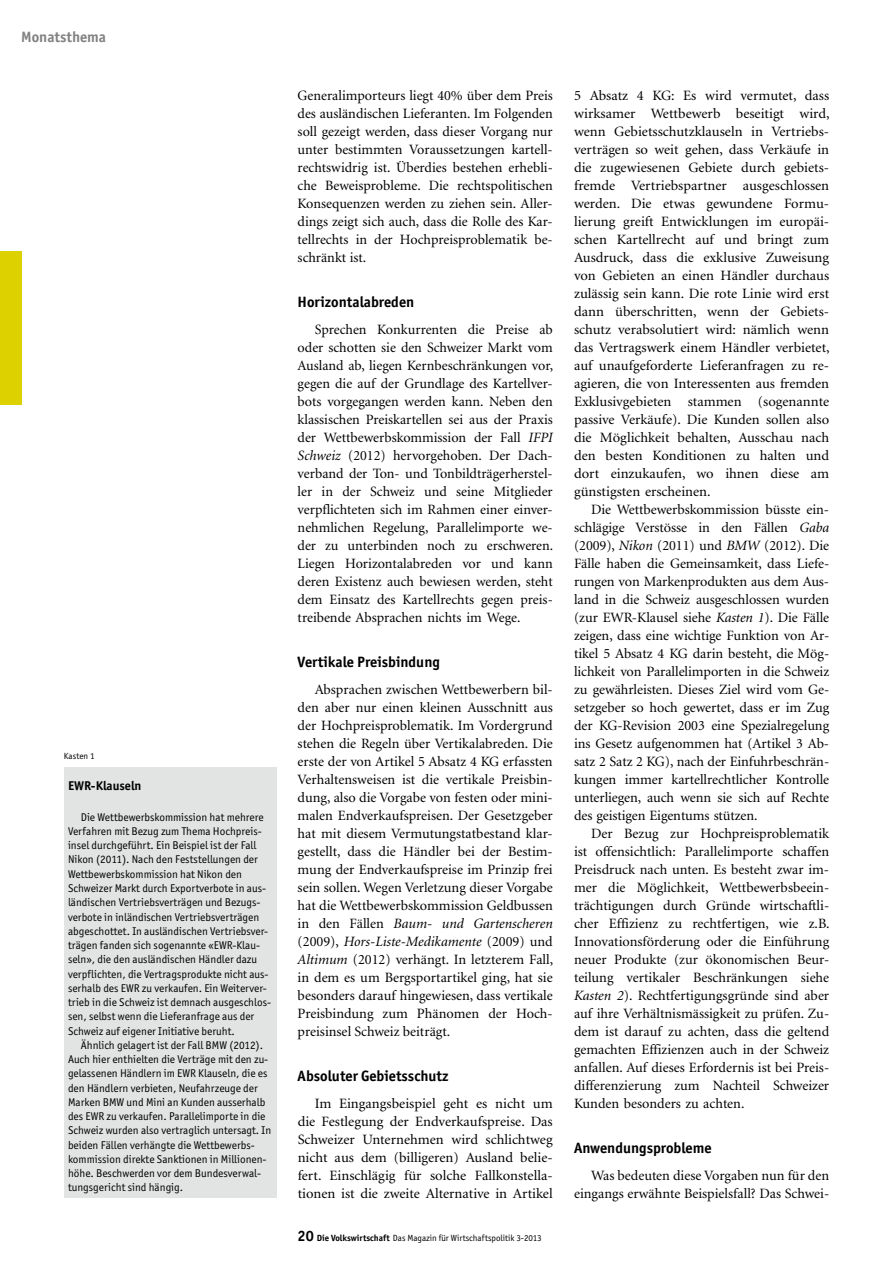
<style>
.page{position:relative;width:893px;height:1263px;background:#fff}
.page>*{position:absolute;margin:0;border:0;box-sizing:border-box;transform-origin:0 0}
.t1{font:700 15px "Officina San ITC";color:#000}
.t2{font:700 15px "Officina San ITC";color:#818181}
.t3{font:14.25px/18px "Minion";color:#000;text-align:justify}
.t4{font:700 12.75px "Officina San ITC";color:#000}
.t5{font:11.25px/14.2px "Officina San ITC";color:#000}
.t6{font:9px "Officina San ITC";color:#000}
.s1{font-style:italic}
.s2{font-weight:700;font-size:15px}
.s3{font-weight:700}
</style>
<div class="page">
<div style="left:0;top:252px;width:21px;height:153px;background:#ddd200"></div>
<div style="left:64px;top:767px;width:212px;height:430px;background:#e2e3e3"></div>
<p class="t2" style="left:21px;top:27px;width:86px">Monatsthema</p>
<p class="t6" style="left:64px;top:750px;width:32px">Kasten 1</p>
<p class="t4" style="left:68px;top:778px;width:75px">EWR-Klauseln</p>
<p class="t5" style="left:68px;top:810px;width:204px;text-indent:13px">Die Wettbewerbskommission hat mehrere Verfahren mit Bezug zum Thema Hochpreis&shy;insel durchgeführt. Ein Beispiel ist der Fall Nikon (2011). Nach den Feststellungen der Wettbewerbskommission hat Nikon den Schweizer Markt durch Exportverbote in aus&shy;ländischen Vertriebsverträgen und Bezugs&shy;verbote in inländischen Vertriebsverträgen abgeschottet. In ausländischen Vertriebsver&shy;trägen fanden sich sogenannte «EWR-Klau&shy;seln», die den ausländischen Händler dazu verpflichten, die Vertragsprodukte nicht aus&shy;serhalb des EWR zu verkaufen. Ein Weiterver&shy;trieb in die Schweiz ist demnach ausgeschlos&shy;sen, selbst wenn die Lieferanfrage aus der Schweiz auf eigener Initiative beruht.</p>
<p class="t5" style="left:68px;top:1038px;width:205px;text-indent:13px">Ähnlich gelagert ist der Fall BMW (2012).<br>Auch hier enthielten die Verträge mit den zu&shy;gelassenen Händlern im EWR Klauseln, die es den Händlern verbieten, Neufahrzeuge der Marken BMW und Mini an Kunden ausserhalb des EWR zu verkaufen. Parallelimporte in die Schweiz wurden also vertraglich untersagt. In beiden Fällen verhängte die Wettbewerbs&shy;kommission direkte Sanktionen in Millionen&shy;höhe. Beschwerden vor dem Bundesverwal&shy;tungsgericht sind hängig.</p>
<p class="t3" style="left:298px;top:86px;width:257px">Generalimporteurs liegt 40% über dem Preis des ausländischen Lieferanten. Im Folgenden soll gezeigt werden, dass dieser Vorgang nur unter bestimmten Voraussetzungen kartell&shy;rechtswidrig ist. Überdies bestehen erhebli&shy;che Beweisprobleme. Die rechtspolitischen Konsequenzen werden zu ziehen sein. Aller&shy;dings zeigt sich auch, dass die Rolle des Kar&shy;tellrechts in der Hochpreisproblematik be&shy;schränkt ist.</p>
<p class="t1" style="left:298px;top:292px;width:118px">Horizontalabreden</p>
<p class="t3" style="left:298px;top:320px;width:257px;text-indent:17px">Sprechen Konkurrenten die Preise ab oder schotten sie den Schweizer Markt vom Ausland ab, liegen Kernbeschränkungen vor, gegen die auf der Grundlage des Kartellver&shy;bots vorgegangen werden kann. Neben den klassischen Preiskartellen sei aus der Praxis der Wettbewerbskommission der Fall <span class="s1">IFPI Schweiz</span> (2012) hervorgehoben. Der Dach&shy;verband der Ton- und Tonbildträgerherstel&shy;ler in der Schweiz und seine Mitglieder verpflichteten sich im Rahmen einer einver&shy;nehmlichen Regelung, Parallelimporte we&shy;der zu unterbinden noch zu erschweren.<br>Liegen Horizontalabreden vor und kann deren Existenz auch bewiesen werden, steht dem Einsatz des Kartellrechts gegen preis&shy;treibende Absprachen nichts im Wege.</p>
<p class="t1" style="left:298px;top:652px;width:144px">Vertikale Preisbindung</p>
<p class="t3" style="left:298px;top:680px;width:257px;text-indent:17px">Absprachen zwischen Wettbewerbern bil&shy;den aber nur einen kleinen Ausschnitt aus der Hochpreisproblematik. Im Vordergrund stehen die Regeln über Vertikalabreden. Die erste der von Artikel 5 Absatz 4 KG erfassten Verhaltensweisen ist die vertikale Preisbin&shy;dung, also die Vorgabe von festen oder mini&shy;malen Endverkaufspreisen. Der Gesetzgeber hat mit diesem Vermutungstatbestand klar&shy;gestellt, dass die Händler bei der Bestim&shy;mung der Endverkaufspreise im Prinzip frei sein sollen. Wegen Verletzung dieser Vorgabe hat die Wettbewerbskommission Geldbussen in den Fällen <span class="s1">Baum- und Gartenscheren </span>(2009), <span class="s1">Hors-Liste-Medikamente</span> (2009) und <span class="s1">Altimum</span> (2012) verhängt. In letzterem Fall, in dem es um Bergsportartikel ging, hat sie besonders darauf hingewiesen, dass vertikale Preisbindung zum Phänomen der Hoch&shy;preisinsel Schweiz beiträgt.</p>
<p class="t1" style="left:298px;top:1066px;width:152px">Absoluter Gebietsschutz</p>
<p class="t3" style="left:298px;top:1094px;width:257px;text-align:left;text-indent:17px">Im Eingangsbeispiel geht es nicht um die Festlegung der Endverkaufspreise. Das Schweizer Unternehmen wird schlichtweg nicht aus dem (billigeren) Ausland belie&shy;fert. Einschlägig für solche Fallkonstella&shy;tionen ist die zweite Alternative in Artikel</p>
<p class="t6" style="left:298px;top:1232px;width:246px"><span class="s2">20</span> <span class="s3">Die Volkswirtschaft</span> Das Magazin für Wirtschaftspolitik 3-2013</p>
<p class="t3" style="left:574px;top:86px;width:257px;text-align:left">5 Absatz 4 KG: Es wird vermutet, dass wirksamer Wettbewerb beseitigt wird, wenn Gebietsschutzklauseln in Vertriebs&shy;verträgen so weit gehen, dass Verkäufe in die zugewiesenen Gebiete durch gebiets&shy;fremde Vertriebspartner ausgeschlossen werden. Die etwas gewundene Formu&shy;lierung greift Entwicklungen im europäi&shy;schen Kartellrecht auf und bringt zum Ausdruck, dass die exklusive Zuweisung von Gebieten an einen Händler durchaus zulässig sein kann. Die rote Linie wird erst dann überschritten, wenn der Gebiets&shy;schutz verabsolutiert wird: nämlich wenn das Vertragswerk einem Händler verbietet, auf unaufgeforderte Lieferanfragen zu re&shy;agieren, die von Interessenten aus fremden Exklusivgebieten stammen (sogenannte passive Verkäufe). Die Kunden sollen also die Möglichkeit behalten, Ausschau nach den besten Konditionen zu halten und dort einzukaufen, wo ihnen diese am günstigsten erscheinen.</p>
<p class="t3" style="left:574px;top:500px;width:257px;text-indent:17px">Die Wettbewerbskommission büsste ein&shy;schlägige Verstösse in den Fällen <span class="s1">Gaba </span>(2009), <span class="s1">Nikon</span> (2011) und <span class="s1">BMW</span> (2012). Die Fälle haben die Gemeinsamkeit, dass Liefe&shy;rungen von Markenprodukten aus dem Aus&shy;land in die Schweiz ausgeschlossen wurden (zur EWR-Klausel siehe <span class="s1">Kasten 1</span>). Die Fälle zeigen, dass eine wichtige Funktion von Ar&shy;tikel 5 Absatz 4 KG darin besteht, die Mög&shy;lichkeit von Parallelimporten in die Schweiz zu gewährleisten. Dieses Ziel wird vom Ge&shy;setzgeber so hoch gewertet, dass er im Zug der KG-Revision 2003 eine Spezialregelung ins Gesetz aufgenommen hat (Artikel 3 Ab&shy;satz 2 Satz 2 KG), nach der Einfuhrbeschrän&shy;kungen immer kartellrechtlicher Kontrolle unterliegen, auch wenn sie sich auf Rechte des geistigen Eigentums stützen.</p>
<p class="t3" style="left:574px;top:824px;width:257px;text-indent:17px">Der Bezug zur Hochpreisproblematik ist offensichtlich: Parallelimporte schaffen Preisdruck nach unten. Es besteht zwar im&shy;mer die Möglichkeit, Wettbewerbsbeein&shy;trächtigungen durch Gründe wirtschaftli&shy;cher Effizienz zu rechtfertigen, wie z.B.<br>Innovationsförderung oder die Einführung neuer Produkte (zur ökonomischen Beur&shy;teilung vertikaler Beschränkungen siehe <span class="s1">Kasten 2</span>). Rechtfertigungsgründe sind aber auf ihre Verhältnismässigkeit zu prüfen. Zu&shy;dem ist darauf zu achten, dass die geltend gemachten Effizienzen auch in der Schweiz anfallen. Auf dieses Erfordernis ist bei Preis&shy;differenzierung zum Nachteil Schweizer Kunden besonders zu achten.</p>
<p class="t1" style="left:574px;top:1138px;width:139px">Anwendungsprobleme</p>
<p class="t3" style="left:574px;top:1166px;width:257px;text-align:right">Was bedeuten diese Vorgaben nun für den eingangs erwähnte Beispielsfall? Das Schwei-</p>
</div>
